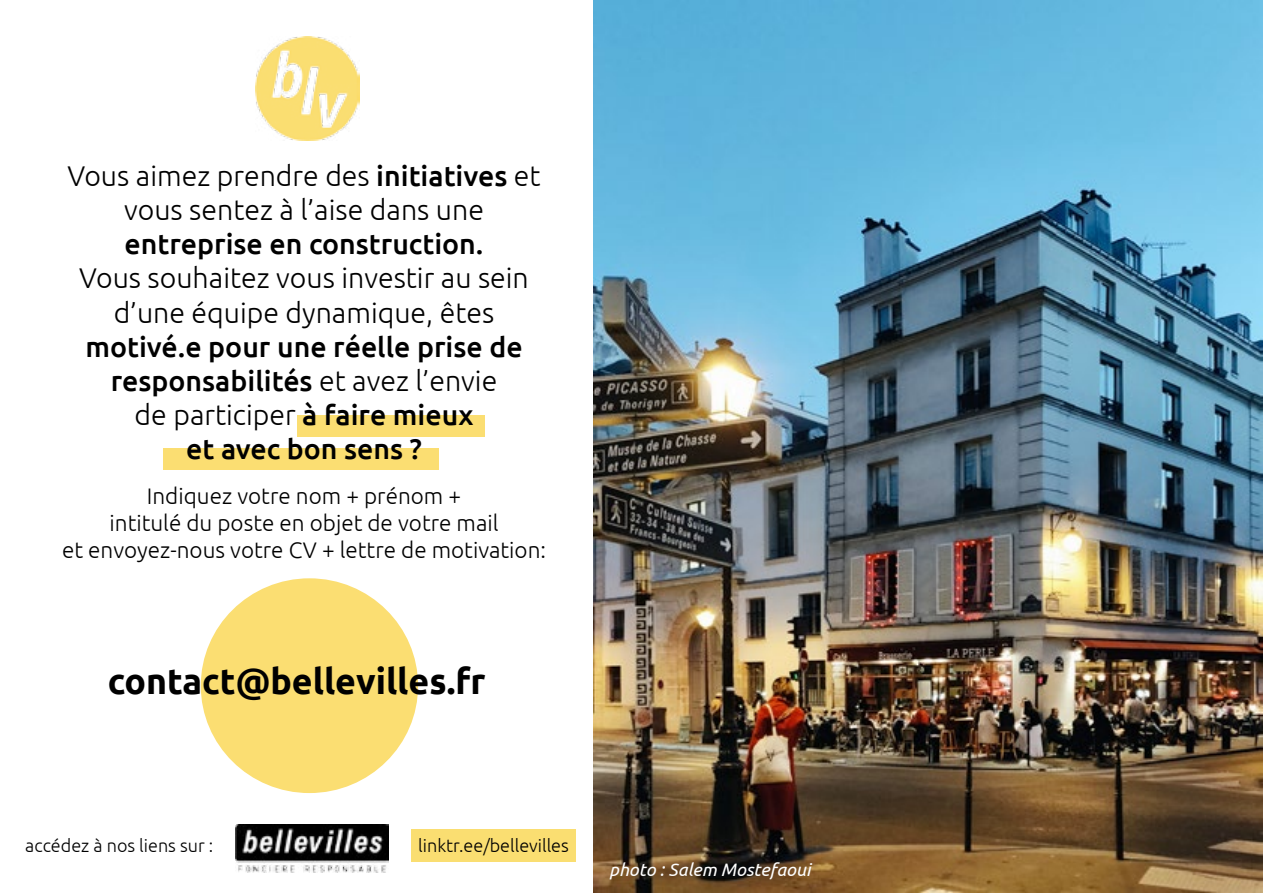
<style>
.page{position:relative;width:1263px;height:893px;background:#fff}
.page>*{position:absolute;margin:0;border:0;box-sizing:border-box;transform-origin:0 0}
.t1{font:700 35.7px "Ubuntu";color:#000}
.t2{font:500 28.5px/34.2px "Ubuntu";color:#000;text-align:center}
.t3{font:300 28.5px/34.2px "Ubuntu";color:#000;text-align:center}
.t4{font:300 22.5px/27px "Ubuntu";color:#000;text-align:center}
.t5{font:300 18px "Ubuntu";color:#000}
.t6{font:italic 18px "Ubuntu";color:#fff}
.s1{font-weight:500}
.s2{font-weight:300}
</style>
<div class="page">
<img style="left:255px;top:36px;width:104px;height:104px">
<img style="left:593px;top:0;width:670px;height:893px">
<div style="left:201px;top:578px;width:217px;height:215px;background:#fbde72;border-radius:50%"></div>
<img style="left:235px;top:825px;width:154px;height:48px">
<div style="left:164px;top:448px;width:275px;height:21px;background:#fbde72"></div>
<div style="left:297px;top:415px;width:187px;height:21px;background:#fbde72"></div>
<div style="left:411px;top:829px;width:165px;height:33px;background:#fade71"></div>
<p class="t3" style="left:68px;top:158px;width:474px">Vous aimez prendre des <span class="s1">initiatives</span> et vous sentez à l’aise dans une</p>
<p class="t2" style="left:125px;top:226px;width:360px">entreprise en construction.</p>
<p class="t3" style="left:79px;top:260px;width:451px">Vous souhaitez vous investir au sein d’une équipe dynamique, êtes</p>
<p class="t2" style="left:85px;top:329px;width:439px">motivé.e pour une réelle prise de responsabilités <span class="s2">et avez l’envie<br>de participer</span> à faire mieux<br>et avec bon sens ?</p>
<p class="t4" style="left:62px;top:482px;width:485px">Indiquez votre nom + prénom +<br>intitulé du poste en objet de votre mail<br>et envoyez-nous votre CV + lettre de motivation:</p>
<p class="t1" style="left:108px;top:659px;width:379px">contact@bellevilles.fr</p>
<p class="t5" style="left:25px;top:834px;width:190px">accédez à nos liens sur :</p>
<p class="t5" style="left:418px;top:834px;width:152px">linktr.ee/bellevilles</p>
<p class="t6" style="left:609px;top:859px;width:203px">photo : Salem Mostefaoui</p>
</div>
